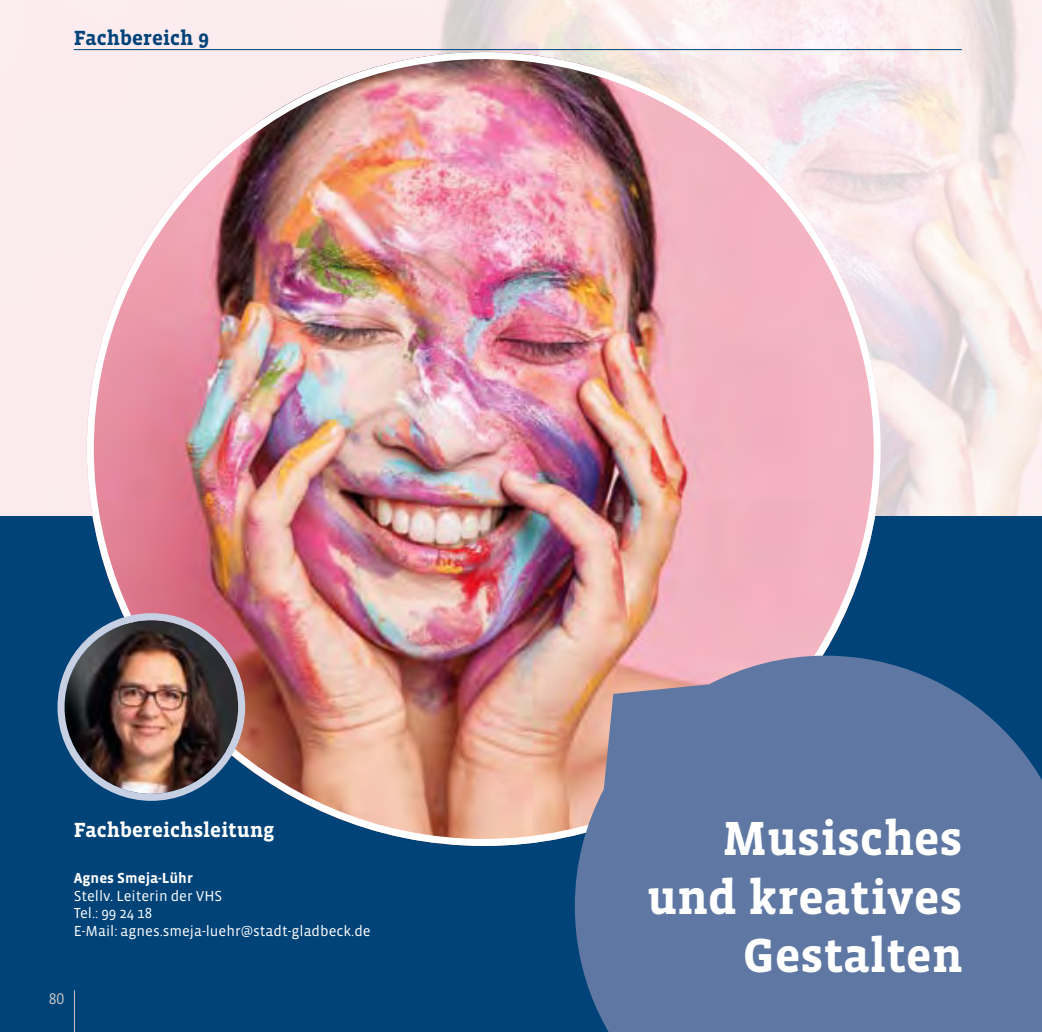
<style>
.page{position:relative;width:1042px;height:1032px;background:#fff}
.page>*{position:absolute;margin:0;border:0;box-sizing:border-box;transform-origin:0 0}
.t1{font:700 49px/58.8px "Vista Slab OTCE";color:#fff;text-align:right}
.t2{font:700 21px "Vista Slab OTCE";color:#fff}
.t3{font:700 21px "Vista Slab OTCE";color:#004379}
.t4{font:15.75px "Vista Slab OTCE";color:#c6c6c6}
.t5{font:14.88px/18px "Vista Sans OTCE";color:#fff}
.t6{font:700 14.88px "Vista Sans OTCE";color:#fff}
</style>
<div class="page">
<div style="left:0;top:516px;width:1042px;height:516px;background:#004379"></div>
<hr style="left:74px;top:990px;width:1px;height:42px;background:#c6c6c6">
<img style="left:87px;top:52px;width:794px;height:794px;border-radius:397px">
<hr style="left:74px;top:49px;width:888px;height:1px;background:#004379">
<svg style="left:575px;top:656px;width:467px;height:376px;background:#6178a0"></svg>
<img style="left:64px;top:620px;width:174px;height:174px;border-radius:87px">
<div style="left:57px;top:613px;width:188px;height:188px;border:7px solid #c7cfe3;border-radius:50%"></div>
<h2 class="t3" style="left:74px;top:26px;width:137px">Fachbereich 9</h2>
<h2 class="t2" style="left:74px;top:817px;width:202px">Fachbereichsleitung</h2>
<p class="t6" style="left:74px;top:869px;width:121px">Agnes Smeja-Lühr</p>
<p class="t5" style="left:74px;top:886px;width:298px">Stellv. Leiterin der VHS<br>Tel.: 99 24 18<br>E-Mail: agnes.smeja-luehr@stadt-gladbeck.de</p>
<p class="t4" style="left:49px;top:989px;width:17px">80</p>
<h1 class="t1" style="left:647px;top:808px;width:317px">Musisches und kreatives<br>Gestalten</h1>
</div>
